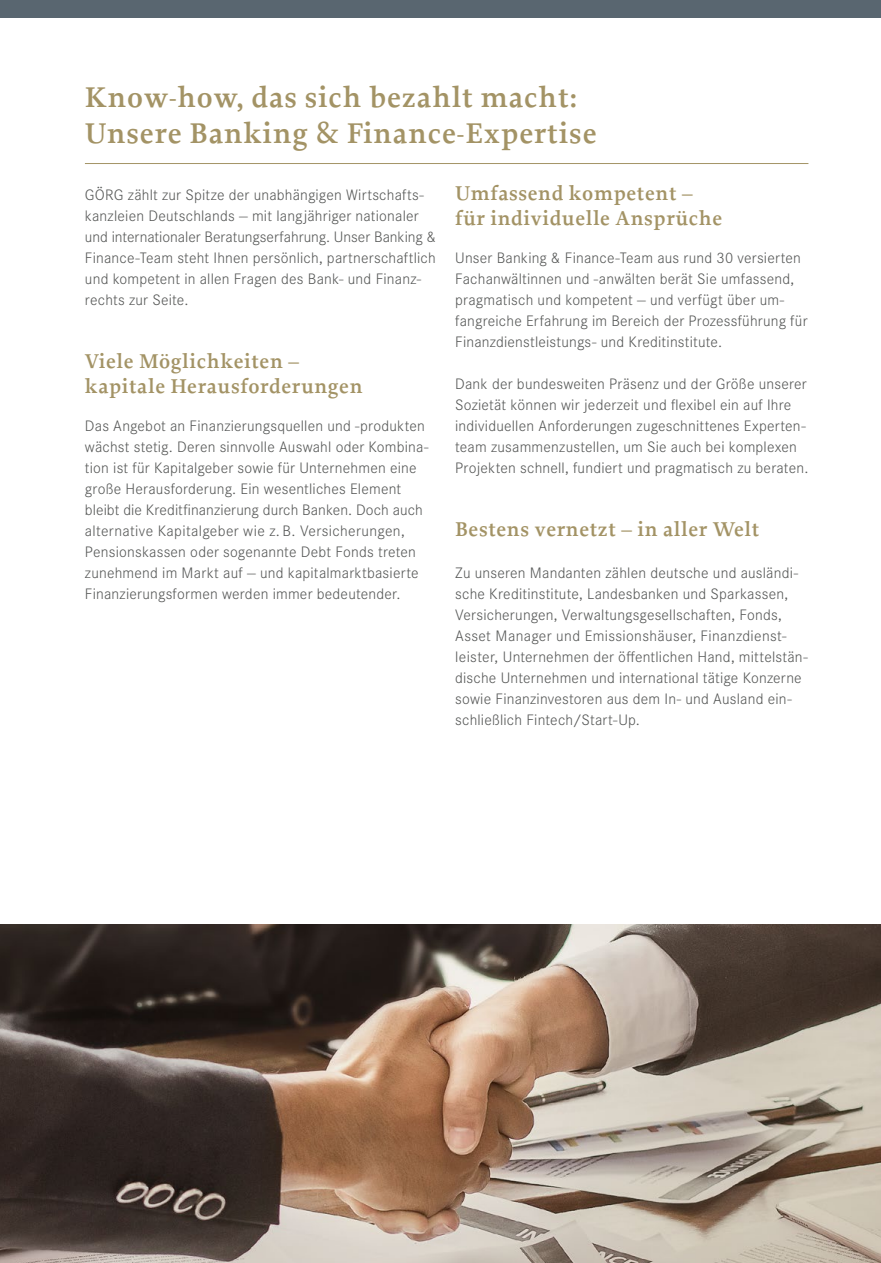
<style>
.page{position:relative;width:881px;height:1263px;background:#fff}
.page>*{position:absolute;margin:0;border:0;box-sizing:border-box;transform-origin:0 0}
.t1{font:600 30px/36px "Proforma";letter-spacing:.03em;color:#a39365}
.t2{font:600 21px/25.2px "Proforma";letter-spacing:.03em;color:#a39365}
.t3{font:300 15.75px/21px "Corporate S";letter-spacing:.015em;color:#555756}
</style>
<div class="page">
<div style="left:0;top:0;width:880px;height:17px;background:#596670"></div>
<hr style="left:85px;top:163px;width:723px;height:1px;background:#a39365">
<img style="left:0;top:924px;width:880px;height:339px">
<h1 class="t1" style="left:85px;top:79px;width:513px">Know-how, das sich bezahlt macht:<br>Unsere Banking &amp; Finance-Expertise</h1>
<p class="t3" style="left:85px;top:183px;width:352px">GÖRG zählt zur Spitze der unabhängigen Wirtschafts&shy;kanzleien Deutschlands — mit langjähriger nationaler und internationaler Beratungserfahrung. Unser Banking &amp; Finance-Team steht Ihnen persönlich, partnerschaftlich und kompetent in allen Fragen des Bank- und Finanz&shy;rechts zur Seite.</p>
<h2 class="t2" style="left:455px;top:180px;width:268px">Umfassend kompetent – für individuelle Ansprüche</h2>
<p class="t3" style="left:455px;top:246px;width:354px">Unser Banking &amp; Finance-Team aus rund 30 versierten Fachanwältinnen und -anwälten berät Sie umfassend, pragmatisch und kompetent ― und verfügt über um&shy;fangreiche Erfahrung im Bereich der Prozessführung für Finanzdienstleistungs- und Kreditinstitute.</p>
<p class="t3" style="left:455px;top:372px;width:354px">Dank der bundesweiten Präsenz und der Größe unserer Sozietät können wir jederzeit und flexibel ein auf Ihre individuellen Anforderungen zugeschnittenes Experten&shy;team zusammenzustellen, um Sie auch bei komplexen Projekten schnell, fundiert und pragmatisch zu beraten.</p>
<h2 class="t2" style="left:85px;top:348px;width:279px">Viele Möglichkeiten – kapitale Herausforderungen</h2>
<p class="t3" style="left:85px;top:414px;width:345px">Das Angebot an Finanzierungsquellen und -produkten wächst stetig. Deren sinnvolle Auswahl oder Kombina&shy;tion ist für Kapitalgeber sowie für Unternehmen eine große Herausforderung. Ein wesentliches Element bleibt die Kreditfinanzierung durch Banken. Doch auch alternative Kapitalgeber wie z. B. Versicherungen, Pensionskassen oder sogenannte Debt Fonds treten zunehmend im Markt auf — und kapitalmarktbasierte Finanzierungsformen werden immer bedeutender.</p>
<h2 class="t2" style="left:455px;top:516px;width:305px">Bestens vernetzt – in aller Welt</h2>
<p class="t3" style="left:455px;top:561px;width:354px">Zu unseren Mandanten zählen deutsche und ausländi&shy;sche Kreditinstitute, Landesbanken und Sparkassen, Versicherungen, Verwaltungsgesellschaften, Fonds, Asset Manager und Emissionshäuser, Finanzdienst&shy;leister, Unternehmen der öffentlichen Hand, mittelstän&shy;dische Unternehmen und international tätige Konzerne sowie Finanzinvestoren aus dem In- und Ausland ein&shy;schließlich Fintech/Start-Up.</p>
</div>
